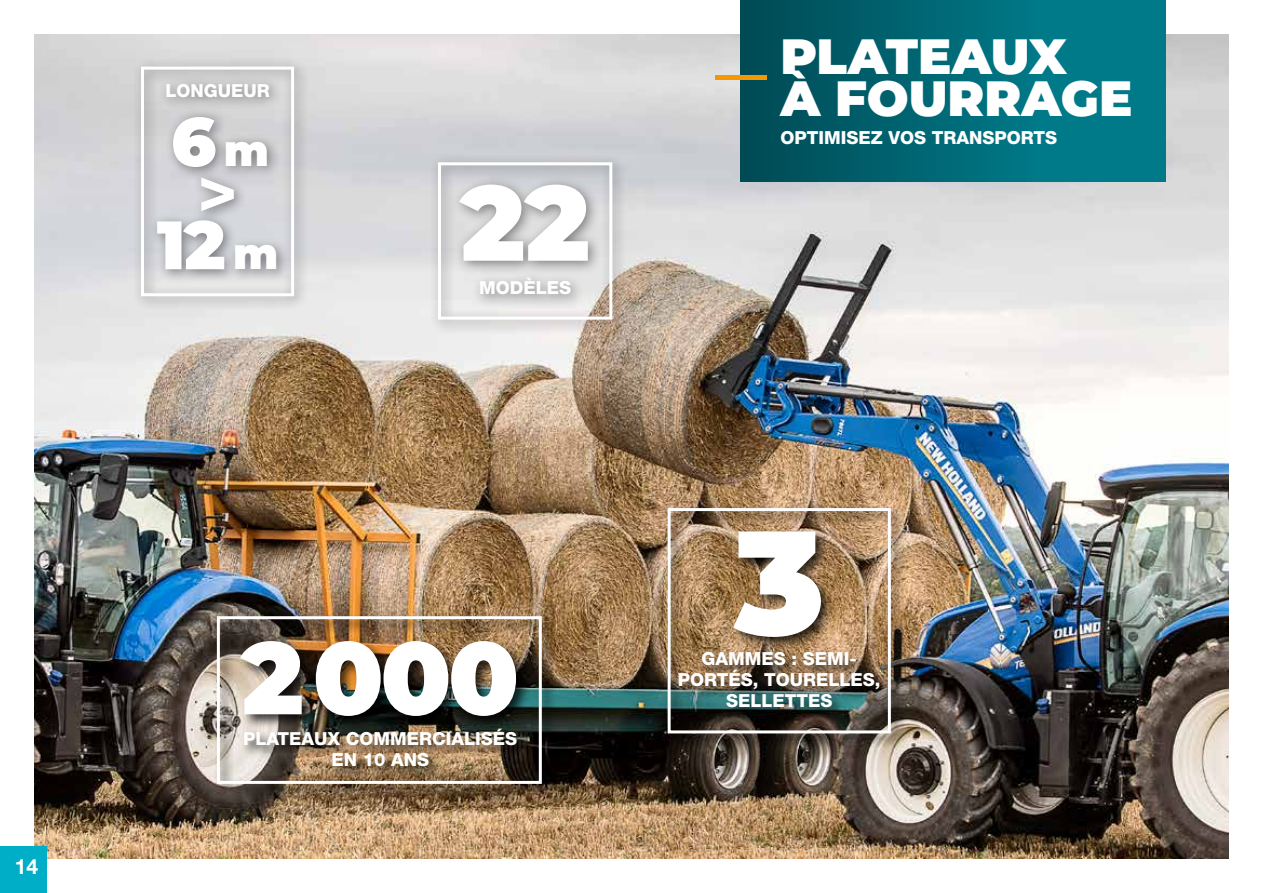
<style>
.page{position:relative;width:1263px;height:893px;background:#fff}
.page>*{position:absolute;margin:0;border:0;box-sizing:border-box;transform-origin:0 0}
.t1{font:900 147.3px "Montserrat";color:#fff}
.t2{font:900 106.35px "Montserrat";color:#fff}
.t3{font:900 102.3px "Montserrat";color:#fff}
.t4{font:900 68.4px/51.6px "Montserrat";color:#fff;text-align:center}
.t5{font:900 49.5px/42.5px "Montserrat";color:#fff}
.t6{font:700 21px "Helvetica Neue LT Std";color:#fff}
.t7{font:800 18px/21px "Helvetica Neue LT Std";color:#fff;text-align:center}
.s1{font-size:43.5px}
.s2{font-weight:700}
</style>
<div class="page">
<img style="left:34px;top:34px;width:1195px;height:825px">
<div style="left:740px;top:0;width:425px;height:181px;background:#007988"></div>
<div style="left:740px;top:0;width:296px;height:181px;background:linear-gradient(to right,#004953,#007887)"></div>
<hr style="left:715px;top:76px;width:51px;height:4px;background:#f39800">
<div style="left:214px;top:613px;width:343px;height:186px;background:#000;opacity:.75"></div>
<div style="left:217px;top:616px;width:325px;height:168px;border:3px solid #fff"></div>
<div style="left:665px;top:505px;width:241px;height:243px;background:#000;opacity:.75"></div>
<div style="left:668px;top:508px;width:223px;height:225px;border:3px solid #fff"></div>
<div style="left:133px;top:58px;width:176px;height:253px;background:#000;opacity:.45"></div>
<div style="left:141px;top:67px;width:153px;height:229px;border:3px solid #fff"></div>
<div style="left:430px;top:154px;width:197px;height:180px;background:#000;opacity:.45"></div>
<div style="left:438px;top:162px;width:174px;height:158px;border:3px solid #fff"></div>
<div style="left:0;top:846px;width:47px;height:47px;background:#00aec7"></div>
<p class="t6" style="left:15px;top:853px;width:25px">14</p>
<p class="t7" style="left:165px;top:80px;width:106px">LONGUEUR</p>
<h3 class="t4" style="left:157px;top:112px;width:123px">6 <span class="s1">m </span><span class="s2">&gt;<br></span>12 <span class="s1">m</span></h3>
<h2 class="t2" style="left:460px;top:143px;width:131px">22</h2>
<p class="t7" style="left:479px;top:278px;width:93px">MODÈLES</p>
<h3 class="t5" style="left:780px;top:32px;width:353px">PLATEAUX<br>À FOURRAGE</h3>
<p class="t7" style="left:780px;top:127px;width:278px">OPTIMISEZ VOS TRANSPORTS</p>
<h3 class="t3" style="left:241px;top:601px;width:279px">2 000</h3>
<p class="t7" style="left:243px;top:728px;width:276px">PLATEAUX COMMERCIALISÉS<br>EN 10 ANS</p>
<h1 class="t1" style="left:734px;top:472px;width:92px">3</h1>
<p class="t7" style="left:678px;top:669px;width:204px">PORTÉS, TOURELLES,<br>SELLETTES</p>
<p class="t7" style="left:701px;top:648px;width:157px">GAMMES : SEMI-</p>
</div>
